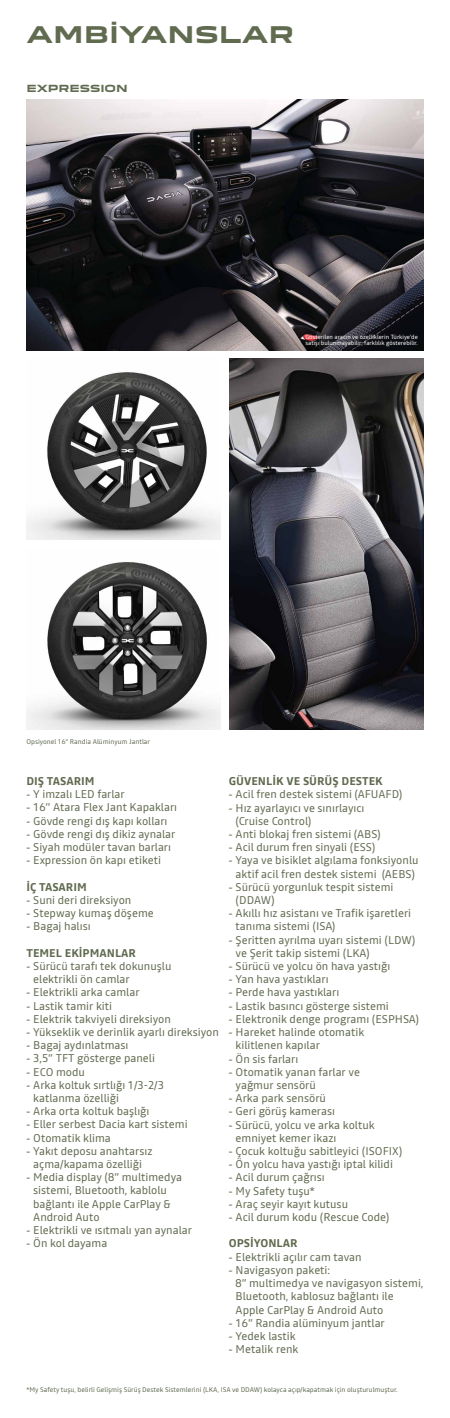
<style>
.page{position:relative;width:450px;height:1418px;background:#fff}
.page>*{position:absolute;margin:0;border:0;box-sizing:border-box;transform-origin:0 0}
.t1{font:700 22.4px "Dacia Block Extended";color:#616b50}
.t2{font:11.2px/13.2px "Read";color:#616b50}
.t3{font:700 11.2px "Read";color:#616b50}
.t4{font:700 9.6px "Dacia Block Extended";color:#616b50}
.t5{font:6.8px "Read";color:#616b50}
.t6{font:6px/6px "Read";color:#fff}
.s1{font-family:"Arial"}
</style>
<div class="page">
<img style="left:26px;top:99px;width:398px;height:251px">
<img style="left:26px;top:372px;width:195px;height:168px">
<img style="left:229px;top:358px;width:195px;height:371px">
<img style="left:26px;top:562px;width:195px;height:167px">
<h1 class="t1" style="left:26px;top:22px;width:269px">AMBİYANSLAR</h1>
<p class="t4" style="left:26px;top:83px;width:103px">EXPRESSION</p>
<p class="t6" style="left:305px;top:334px;width:114px">Gösterilen aracın ve özelliklerin Türkiye’de satışı bulunmayabilir; farklılık gösterebilir.</p>
<p class="t5" style="left:26px;top:736px;width:125px">Opsiyonel 16’’ Randia Alüminyum Jantlar</p>
<p class="t3" style="left:26px;top:773px;width:70px">DIŞ TASARIM</p>
<p class="t2" style="left:26px;top:787px;width:100px"><span class="s1">-</span> Y imzalı LED farlar</p>
<p class="t2" style="left:26px;top:800px;width:152px"><span class="s1">-</span> 16’’ Atara Flex Jant Kapakları</p>
<p class="t2" style="left:26px;top:814px;width:143px"><span class="s1">-</span> Gövde rengi dış kapı kolları</p>
<p class="t2" style="left:26px;top:827px;width:151px"><span class="s1">-</span> Gövde rengi dış dikiz aynalar</p>
<p class="t2" style="left:26px;top:840px;width:146px"><span class="s1">-</span> Siyah modüler tavan barları</p>
<p class="t2" style="left:26px;top:853px;width:136px"><span class="s1">-</span> Expression ön kapı etiketi</p>
<p class="t3" style="left:26px;top:878px;width:62px">İÇ TASARIM</p>
<p class="t2" style="left:26px;top:893px;width:107px"><span class="s1">-</span> Suni deri direksiyon</p>
<p class="t2" style="left:26px;top:906px;width:129px"><span class="s1">-</span> Stepway kumaş döşeme</p>
<p class="t2" style="left:26px;top:919px;width:66px"><span class="s1">-</span> Bagaj halısı</p>
<p class="t3" style="left:26px;top:944px;width:111px">TEMEL EKİPMANLAR</p>
<p class="t2" style="left:33px;top:959px;width:140px;text-indent:-7px"><span class="s1">-</span> Sürücü tarafı tek dokunuşlu elektrikli ön camlar</p>
<p class="t2" style="left:26px;top:985px;width:115px"><span class="s1">-</span> Elektrikli arka camlar</p>
<p class="t2" style="left:26px;top:998px;width:87px"><span class="s1">-</span> Lastik tamir kiti</p>
<p class="t2" style="left:26px;top:1012px;width:146px"><span class="s1">-</span> Elektrik takviyeli direksiyon</p>
<p class="t2" style="left:26px;top:1025px;width:194px"><span class="s1">-</span> Yükseklik ve derinlik ayarlı direksiyon</p>
<p class="t2" style="left:26px;top:1038px;width:104px"><span class="s1">-</span> Bagaj aydınlatması</p>
<p class="t2" style="left:26px;top:1051px;width:130px"><span class="s1">-</span> 3,5” TFT gösterge paneli</p>
<p class="t2" style="left:26px;top:1064px;width:60px"><span class="s1">-</span> ECO modu</p>
<p class="t2" style="left:33px;top:1078px;width:132px;text-indent:-7px"><span class="s1">-</span> Arka koltuk sırtlığı 1/3-2/3 katlanma özelliği</p>
<p class="t2" style="left:26px;top:1104px;width:125px"><span class="s1">-</span> Arka orta koltuk başlığı</p>
<p class="t2" style="left:26px;top:1117px;width:163px"><span class="s1">-</span> Eller serbest Dacia kart sistemi</p>
<p class="t2" style="left:26px;top:1130px;width:86px"><span class="s1">-</span> Otomatik klima</p>
<p class="t2" style="left:26px;top:1144px;width:127px;text-align:center"><span class="s1">-</span> Yakıt deposu anahtarsız açma/kapama özelliği</p>
<p class="t2" style="left:33px;top:1170px;width:150px;text-indent:-7px"><span class="s1">-</span> Media display (8” multimedya sistemi, Bluetooth, kablolu bağlantı ile Apple CarPlay &amp;<br>Android Auto</p>
<p class="t2" style="left:26px;top:1223px;width:167px"><span class="s1">-</span> Elektrikli ve ısıtmalı yan aynalar</p>
<p class="t2" style="left:26px;top:1236px;width:82px"><span class="s1">-</span> Ön kol dayama</p>
<p class="t3" style="left:229px;top:773px;width:155px">GÜVENLİK VE SÜRÜŞ DESTEK</p>
<p class="t2" style="left:229px;top:787px;width:175px"><span class="s1">-</span> Acil fren destek sistemi (AFUAFD)</p>
<p class="t2" style="left:236px;top:800px;width:130px;text-indent:-7px"><span class="s1">-</span> Hız ayarlayıcı ve sınırlayıcı (Cruise Control)</p>
<p class="t2" style="left:229px;top:827px;width:153px"><span class="s1">-</span> Anti blokaj fren sistemi (ABS)</p>
<p class="t2" style="left:229px;top:840px;width:148px"><span class="s1">-</span> Acil durum fren sinyali (ESS)</p>
<p class="t2" style="left:229px;top:853px;width:191px;text-align:center"><span class="s1">-</span> Yaya ve bisiklet algılama fonksiyonlu aktif acil fren destek sistemi (AEBS)</p>
<p class="t2" style="left:236px;top:880px;width:159px;text-indent:-7px"><span class="s1">-</span> Sürücü yorgunluk tespit sistemi (DDAW)</p>
<p class="t2" style="left:236px;top:906px;width:177px;text-indent:-7px"><span class="s1">-</span> Akıllı hız asistanı ve Trafik işaretleri tanıma sistemi (ISA)</p>
<p class="t2" style="left:236px;top:933px;width:181px;text-indent:-7px"><span class="s1">-</span> Şeritten ayrılma uyarı sistemi (LDW) ve Şerit takip sistemi (LKA)</p>
<p class="t2" style="left:229px;top:959px;width:163px"><span class="s1">-</span> Sürücü ve yolcu ön hava yastığı</p>
<p class="t2" style="left:229px;top:972px;width:101px"><span class="s1">-</span> Yan hava yastıkları</p>
<p class="t2" style="left:229px;top:985px;width:112px"><span class="s1">-</span> Perde hava yastıkları</p>
<p class="t2" style="left:229px;top:999px;width:162px"><span class="s1">-</span> Lastik basıncı gösterge sistemi</p>
<p class="t2" style="left:229px;top:1012px;width:192px"><span class="s1">-</span> Elektronik denge programı (ESPHSA)</p>
<p class="t2" style="left:236px;top:1025px;width:130px;text-indent:-7px"><span class="s1">-</span> Hareket halinde otomatik kilitlenen kapılar</p>
<p class="t2" style="left:229px;top:1051px;width:71px"><span class="s1">-</span> Ön sis farları</p>
<p class="t2" style="left:236px;top:1065px;width:126px;text-indent:-7px"><span class="s1">-</span> Otomatik yanan farlar ve yağmur sensörü</p>
<p class="t2" style="left:229px;top:1091px;width:99px"><span class="s1">-</span> Arka park sensörü</p>
<p class="t2" style="left:229px;top:1104px;width:108px"><span class="s1">-</span> Geri görüş kamerası</p>
<p class="t2" style="left:236px;top:1117px;width:141px;text-indent:-7px"><span class="s1">-</span> Sürücü, yolcu ve arka koltuk emniyet kemer ikazı</p>
<p class="t2" style="left:229px;top:1144px;width:175px"><span class="s1">-</span> Çocuk koltuğu sabitleyici (ISOFIX)</p>
<p class="t2" style="left:229px;top:1157px;width:166px"><span class="s1">-</span> Ön yolcu hava yastığı iptal kilidi</p>
<p class="t2" style="left:229px;top:1170px;width:97px"><span class="s1">-</span> Acil durum çağrısı</p>
<p class="t2" style="left:229px;top:1183px;width:88px"><span class="s1">-</span> My Safety tuşu*</p>
<p class="t2" style="left:229px;top:1197px;width:121px"><span class="s1">-</span> Araç seyir kayıt kutusu</p>
<p class="t2" style="left:229px;top:1210px;width:162px"><span class="s1">-</span> Acil durum kodu (Rescue Code)</p>
<p class="t3" style="left:229px;top:1235px;width:70px">OPSİYONLAR</p>
<p class="t2" style="left:229px;top:1249px;width:134px"><span class="s1">-</span> Elektrikli açılır cam tavan</p>
<p class="t2" style="left:236px;top:1263px;width:190px;text-indent:-7px"><span class="s1">-</span> Navigasyon paketi:<br>8” multimedya ve navigasyon sistemi,<br>Bluetooth, kablosuz bağlantı ile<br>Apple CarPlay &amp; Android Auto</p>
<p class="t2" style="left:229px;top:1315px;width:158px"><span class="s1">-</span> 16” Randia alüminyum jantlar</p>
<p class="t2" style="left:229px;top:1329px;width:68px"><span class="s1">-</span> Yedek lastik</p>
<p class="t2" style="left:229px;top:1342px;width:71px"><span class="s1">-</span> Metalik renk</p>
<p class="t5" style="left:26px;top:1384px;width:373px">*My Safety tuşu, belirli Gelişmiş Sürüş Destek Sistemlerini (LKA, ISA ve DDAW) kolayca açıp/kapatmak için oluşturulmuştur.</p>
</div>
